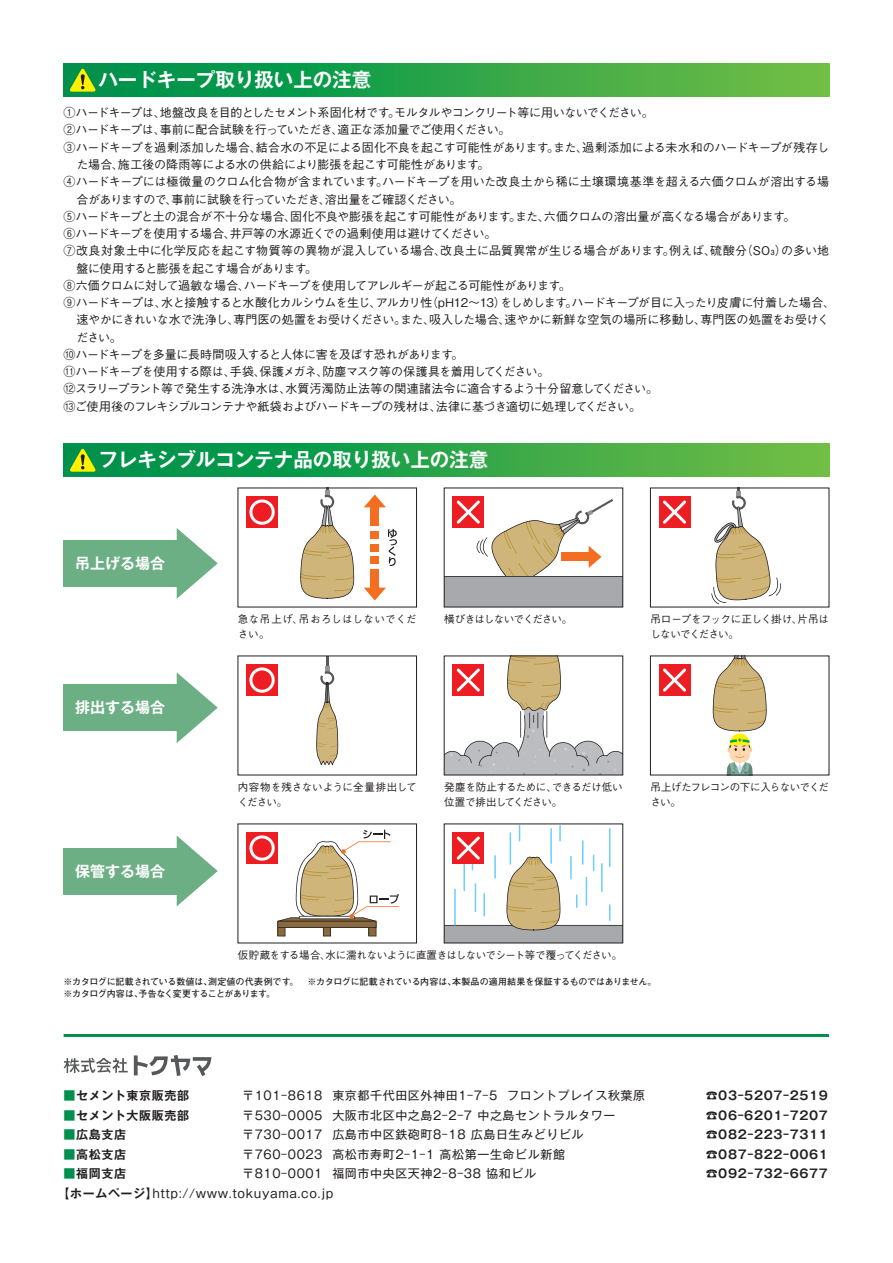
<style>
.page{position:relative;width:893px;height:1263px;background:#fff}
.page>*{position:absolute;margin:0;border:0;box-sizing:border-box;transform-origin:0 0}
.t1{font:700 19.5px "Gothic MB101 Pro De";color:#fff}
.t2{font:700 15px "Gothic MB101 Pro De";color:#fff}
.t3{font:500 12px "Gothic BBB Pro";letter-spacing:-.035em;color:#231f20}
.t4{font:12px "Gothic MB101 Pro";letter-spacing:.05em;color:#231f20}
.t5{font:700 12px "Gothic MB101 Pro De";letter-spacing:.05em;color:#231f20}
.t6{font:500 12px "Gothic BBB Pro";color:#231f20}
.t7{font:500 12px "Gothic BBB Pro";letter-spacing:-.015em;color:#231f20}
.t8{font:500 12px "Gothic BBB Pro";letter-spacing:-.06em;color:#231f20}
.t9{font:500 10.5px/15px "Gothic BBB Pro";letter-spacing:-.045em;color:#231f20}
.t10{font:500 10.5px/15px "Gothic BBB Pro";letter-spacing:-.005em;color:#231f20}
.t11{font:500 10.5px/15px "Gothic BBB Pro";letter-spacing:-.07em;color:#231f20}
.t12{font:500 10.5px/15px "Gothic BBB Pro";letter-spacing:.04em;color:#231f20}
.t13{font:500 10.5px "Gothic BBB Pro";letter-spacing:-.08em;color:#231f20}
.t14{font:700 9px/12px "Futo Go B101 Pro";letter-spacing:-.025em;color:#231f20}
.s1{color:#008f4d}
.s2{font-family:"Gothic MB101 Pro De";font-weight:700}
</style>
<div class="page">
<svg style="left:64px;top:64px;width:765px;height:32px;background:#2ea548"></svg>
<svg style="left:64px;top:444px;width:765px;height:32px;background:#2ea548"></svg>
<svg style="left:64px;top:1058px;width:64px;height:15px"></svg>
<svg style="left:134px;top:1055px;width:78px;height:21px"></svg>
<div style="left:659px;top:496px;width:31px;height:32px;background:#ee1d23"></div>
<svg style="left:663px;top:500px;width:23px;height:24px"></svg>
<svg style="left:711px;top:490px;width:70px;height:114px"></svg>
<div style="left:444px;top:577px;width:179px;height:30px;background:#a8a9ad"></div>
<hr style="left:444px;top:576px;width:179px;height:1px;background:#231f20">
<div style="left:453px;top:496px;width:31px;height:32px;background:#ee1d23"></div>
<svg style="left:457px;top:499px;width:156px;height:78px"></svg>
<div style="left:371px;top:556px;width:8px;height:8px;background:#f36e21"></div>
<div style="left:371px;top:543px;width:8px;height:8px;background:#f36e21"></div>
<div style="left:371px;top:531px;width:8px;height:8px;background:#f36e21"></div>
<div style="left:371px;top:569px;width:8px;height:20px;background:#f36e21"></div>
<svg style="left:364px;top:588px;width:22px;height:12px"></svg>
<div style="left:371px;top:505px;width:8px;height:21px;background:#f36e21"></div>
<svg style="left:364px;top:494px;width:22px;height:13px"></svg>
<div style="left:246px;top:496px;width:32px;height:32px;background:#ee1d23"></div>
<svg style="left:249px;top:499px;width:26px;height:26px"></svg>
<svg style="left:300px;top:490px;width:55px;height:109px"></svg>
<svg style="left:388px;top:529px;width:9px;height:37px"></svg>
<div style="left:659px;top:664px;width:31px;height:32px;background:#ee1d23"></div>
<svg style="left:663px;top:668px;width:23px;height:24px"></svg>
<svg style="left:712px;top:658px;width:55px;height:115px"></svg>
<svg style="left:444px;top:658px;width:179px;height:118px"></svg>
<div style="left:246px;top:664px;width:32px;height:32px;background:#ee1d23"></div>
<svg style="left:249px;top:667px;width:26px;height:26px"></svg>
<svg style="left:316px;top:658px;width:22px;height:107px"></svg>
<div style="left:444px;top:925px;width:179px;height:18px;background:#a8a9ad"></div>
<hr style="left:444px;top:925px;width:179px;height:1px;background:#231f20">
<svg style="left:505px;top:856px;width:57px;height:74px"></svg>
<hr style="left:463px;top:862px;width:2px;height:29px;background:#6bcff6">
<svg style="left:475px;top:883px;width:1px;height:29px"></svg>
<hr style="left:494px;top:855px;width:2px;height:24px;background:#6bcff6">
<hr style="left:483px;top:893px;width:2px;height:23px;background:#6bcff6">
<hr style="left:510px;top:832px;width:1px;height:33px;background:#6bcff6">
<hr style="left:454px;top:889px;width:2px;height:36px;background:#6bcff6">
<svg style="left:576px;top:894px;width:1px;height:14px"></svg>
<svg style="left:519px;top:826px;width:1px;height:15px"></svg>
<svg style="left:609px;top:904px;width:1px;height:17px"></svg>
<hr style="left:609px;top:828px;width:1px;height:39px;background:#6bcff6">
<hr style="left:601px;top:863px;width:2px;height:29px;background:#6bcff6">
<svg style="left:586px;top:877px;width:1px;height:29px"></svg>
<svg style="left:582px;top:840px;width:1px;height:25px"></svg>
<hr style="left:550px;top:828px;width:2px;height:36px;background:#6bcff6">
<hr style="left:570px;top:856px;width:2px;height:23px;background:#6bcff6">
<svg style="left:593px;top:854px;width:1px;height:17px"></svg>
<svg style="left:559px;top:826px;width:2px;height:15px"></svg>
<div style="left:453px;top:832px;width:31px;height:32px;background:#ee1d23"></div>
<svg style="left:457px;top:836px;width:23px;height:34px"></svg>
<div style="left:246px;top:832px;width:32px;height:32px;background:#ee1d23"></div>
<svg style="left:249px;top:830px;width:150px;height:106px"></svg>
<hr style="left:64px;top:1034px;width:765px;height:3px;background:#008f4d">
<div style="left:64px;top:540px;width:117px;height:47px;background:#6daf85"></div>
<div style="left:64px;top:684px;width:117px;height:47px;background:#6daf85"></div>
<div style="left:64px;top:848px;width:117px;height:46px;background:#6daf85"></div>
<svg style="left:177px;top:528px;width:41px;height:71px"></svg>
<svg style="left:177px;top:672px;width:41px;height:71px"></svg>
<svg style="left:177px;top:836px;width:41px;height:70px"></svg>
<svg style="left:69px;top:68px;width:27px;height:24px"></svg>
<svg style="left:69px;top:448px;width:27px;height:24px"></svg>
<h1 class="t1" style="left:98px;top:64px;width:274px">ハードキープ取り扱い上の注意</h1>
<p class="t3" style="left:64px;top:103px;width:592px">①ハードキープは、地盤改良を目的としたセメント系固化材です。モルタルやコンクリート等に用いないでください。</p>
<p class="t3" style="left:64px;top:120px;width:448px">②ハードキープは、事前に配合試験を行っていただき、適正な添加量でご使用ください。</p>
<p class="t3" style="left:64px;top:138px;width:767px">③ハードキープを過剰添加した場合、結合水の不足による固化不良を起こす可能性があります。また、過剰添加による未水和のハードキープが残存し</p>
<p class="t3" style="left:76px;top:155px;width:415px">た場合、施工後の降雨等による水の供給により膨張を起こす可能性があります。</p>
<p class="t3" style="left:64px;top:172px;width:767px">④ハードキープには極微量のクロム化合物が含まれています。ハードキープを用いた改良土から稀に土壌環境基準を超える六価クロムが溶出する場</p>
<p class="t8" style="left:76px;top:189px;width:387px">合がありますので、事前に試験を行っていただき、溶出量をご確認ください。</p>
<p class="t3" style="left:64px;top:207px;width:733px">⑤ハードキープと土の混合が不十分な場合、固化不良や膨張を起こす可能性があります。また、六価クロムの溶出量が高くなる場合があります。</p>
<p class="t3" style="left:64px;top:224px;width:434px">⑥ハードキープを使用する場合、井戸等の水源近くでの過剰使用は避けてください。</p>
<p class="t6" style="left:64px;top:241px;width:767px">⑦改良対象土中に化学反応を起こす物質等の異物が混入している場合、改良土に品質異常が生じる場合があります。例えば、硫酸分（SO₃）の多い地</p>
<p class="t3" style="left:76px;top:258px;width:242px">盤に使用すると膨張を起こす場合があります。</p>
<p class="t3" style="left:64px;top:276px;width:509px">⑧六価クロムに対して過敏な場合、ハードキープを使用してアレルギーが起こる可能性があります。</p>
<p class="t3" style="left:64px;top:293px;width:773px">⑨ハードキープは、水と接触すると水酸化カルシウムを生じ、アルカリ性（pH12〜13）をしめします。ハードキープが目に入ったり皮膚に付着した場合、</p>
<p class="t3" style="left:76px;top:310px;width:754px">速やかにきれいな水で洗浄し、専門医の処置をお受けください。また、吸入した場合、速やかに新鮮な空気の場所に移動し、専門医の処置をお受けく</p>
<p class="t3" style="left:76px;top:327px;width:47px">ださい。</p>
<p class="t3" style="left:64px;top:345px;width:401px">⑩ハードキープを多量に長時間吸入すると人体に害を及ぼす恐れがあります。</p>
<p class="t3" style="left:64px;top:362px;width:487px">⑪ハードキープを使用する際は、手袋、保護メガネ、防塵マスク等の保護具を着用してください。</p>
<p class="t7" style="left:64px;top:379px;width:596px">⑫スラリープラント等で発生する洗浄水は、水質汚濁防止法等の関連諸法令に適合するよう十分留意してください。</p>
<p class="t3" style="left:64px;top:396px;width:579px">⑬ご使用後のフレキシブルコンテナや紙袋およびハードキープの残材は、法律に基づき適切に処理してください。</p>
<h1 class="t1" style="left:98px;top:444px;width:391px">フレキシブルコンテナ品の取り扱い上の注意</h1>
<p class="t2" style="left:75px;top:551px;width:92px">吊上げる場合</p>
<p class="t2" style="left:75px;top:695px;width:92px">排出する場合</p>
<p class="t2" style="left:75px;top:858px;width:92px">保管する場合</p>
<p class="t12" style="left:238px;top:610px;width:180px">急な吊上げ、吊おろしはしないでください。</p>
<p class="t13" style="left:444px;top:610px;width:130px">横びきはしないでください。</p>
<p class="t9" style="left:650px;top:610px;width:180px">吊ロープをフックに正しく掛け、片吊はしないでください。</p>
<p class="t10" style="left:238px;top:778px;width:180px">内容物を残さないように全量排出してください。</p>
<p class="t9" style="left:444px;top:778px;width:180px">発塵を防止するために、できるだけ低い位置で排出してください。</p>
<p class="t11" style="left:650px;top:778px;width:180px">吊上げたフレコンの下に入らないでください。</p>
<p class="t9" style="left:238px;top:946px;width:386px">仮貯蔵をする場合、水に濡れないように直置きはしないでシート等で覆ってください。</p>
<p class="t14" style="left:64px;top:974px;width:594px">※カタログに記載されている数値は、測定値の代表例です。　※カタログに記載されている内容は、本製品の適用結果を保証するものではありません。※カタログ内容は、予告なく変更することがあります。</p>
<p class="t5" style="left:64px;top:1086px;width:127px"><span class="s1">■</span>セメント東京販売部</p>
<p class="t4" style="left:242px;top:1086px;width:404px">〒101-8618 東京都千代田区外神田1-7-5 フロントプレイス秋葉原</p>
<p class="t5" style="left:706px;top:1086px;width:124px">☎03-5207-2519</p>
<p class="t5" style="left:64px;top:1105px;width:127px"><span class="s1">■</span>セメント大阪販売部</p>
<p class="t4" style="left:242px;top:1105px;width:375px">〒530-0005 大阪市北区中之島2-2-7 中之島セントラルタワー</p>
<p class="t5" style="left:706px;top:1105px;width:124px">☎06-6201-7207</p>
<p class="t5" style="left:64px;top:1125px;width:64px"><span class="s1">■</span>広島支店</p>
<p class="t4" style="left:242px;top:1125px;width:343px">〒730-0017 広島市中区鉄砲町8-18 広島日生みどりビル</p>
<p class="t5" style="left:706px;top:1125px;width:124px">☎082-223-7311</p>
<p class="t5" style="left:64px;top:1144px;width:64px"><span class="s1">■</span>高松支店</p>
<p class="t4" style="left:242px;top:1144px;width:324px">〒760-0023 高松市寿町2-1-1 高松第一生命ビル新館</p>
<p class="t5" style="left:706px;top:1144px;width:124px">☎087-822-0061</p>
<p class="t5" style="left:64px;top:1164px;width:64px"><span class="s1">■</span>福岡支店</p>
<p class="t4" style="left:242px;top:1164px;width:295px">〒810-0001 福岡市中央区天神2-8-38 協和ビル</p>
<p class="t5" style="left:706px;top:1164px;width:124px">☎092-732-6677</p>
<p class="t4" style="left:58px;top:1183px;width:277px"><span class="s2">【ホームページ】</span>http://www.tokuyama.co.jp</p>
</div>
